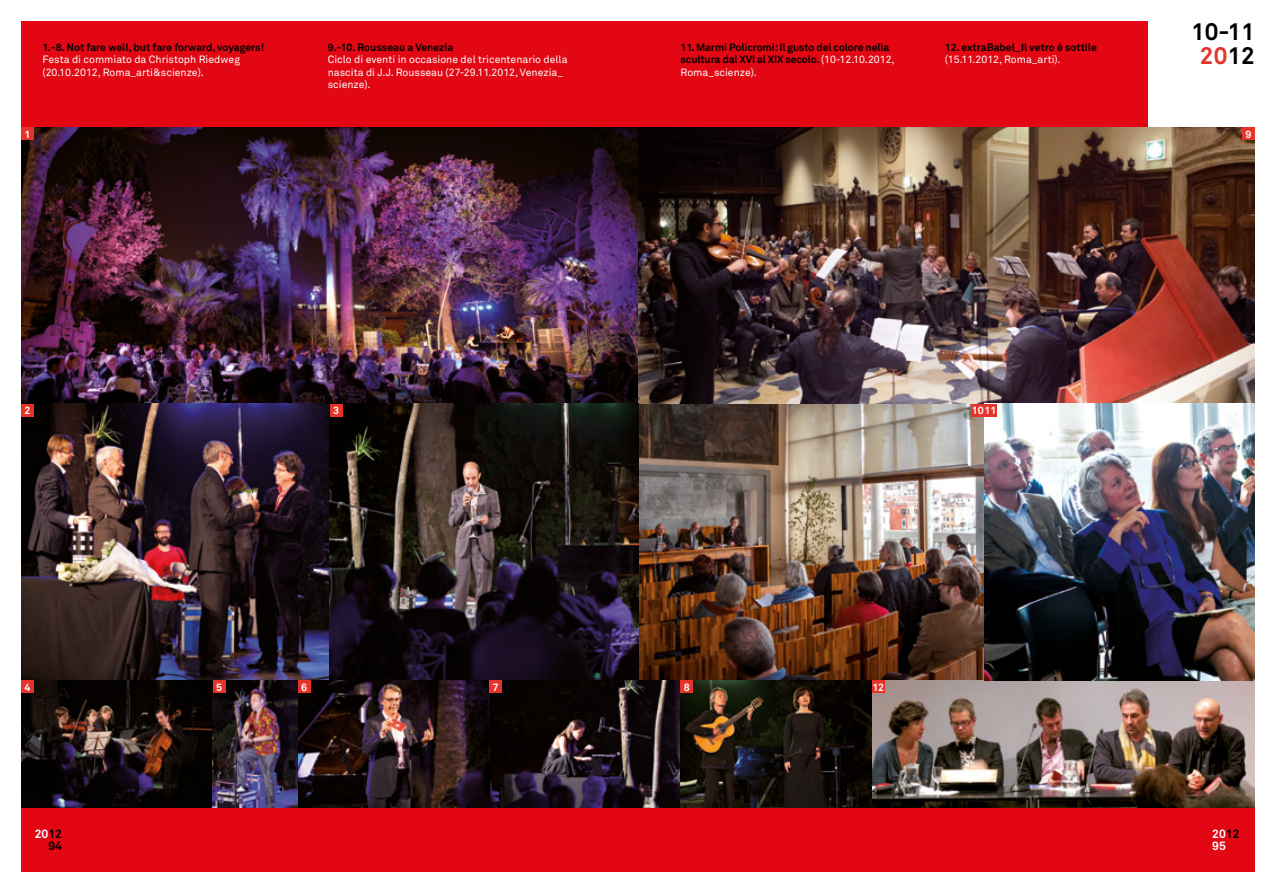
<style>
.page{position:relative;width:1276px;height:893px;background:#fff}
.page>*{position:absolute;margin:0;border:0;box-sizing:border-box;transform-origin:0 0}
.t1{font:700 24px/24px "Akkurat";color:#000;text-align:center}
.t2{font:700 12px/12px "Akkurat";color:#000;text-align:right}
.t3{font:700 12px/12px "Akkurat";color:#fff}
.t4{font:700 10.5px/12.6px "Akkurat";letter-spacing:-.01em;color:#000}
.t5{font:10.5px/12.6px "Akkurat";color:#fff}
.t6{font:700 10.5px "Akkurat";color:#fff}
.s1{font-weight:400;color:#fff}
.s2{color:#e63329}
.s3{color:#fff}
.s4{color:#000}
</style>
<div class="page">
<div style="left:21px;top:21px;width:596px;height:851px;background:#e30613"></div>
<div style="left:659px;top:21px;width:595px;height:851px;background:#e30613"></div>
<div style="left:1148px;top:0;width:128px;height:128px;background:#fff"></div>
<div style="left:595px;top:21px;width:86px;height:851px;background:#e30613"></div>
<img style="left:21px;top:128px;width:1233px;height:680px">
<div style="left:21px;top:128px;width:13px;height:12px;background:#e63329"></div>
<div style="left:1242px;top:128px;width:12px;height:12px;background:#e63329"></div>
<div style="left:21px;top:404px;width:13px;height:13px;background:#e63329"></div>
<div style="left:21px;top:680px;width:13px;height:13px;background:#e63329"></div>
<div style="left:330px;top:404px;width:12px;height:13px;background:#e63329"></div>
<div style="left:213px;top:680px;width:12px;height:13px;background:#e63329"></div>
<div style="left:298px;top:680px;width:12px;height:13px;background:#e63329"></div>
<div style="left:489px;top:680px;width:13px;height:13px;background:#e63329"></div>
<div style="left:680px;top:680px;width:13px;height:13px;background:#e63329"></div>
<div style="left:872px;top:680px;width:12px;height:13px;background:#e63329"></div>
<div style="left:971px;top:404px;width:13px;height:13px;background:#e63329"></div>
<div style="left:984px;top:404px;width:13px;height:13px;background:#e63329"></div>
<p class="t4" style="left:43px;top:41px;width:223px">1.-8. Not fare well, but fare forward, voyagers!</p>
<p class="t5" style="left:43px;top:54px;width:199px">Festa di commiato da Christoph Riedweg (20.10.2012, Roma_arti&amp;scienze).</p>
<p class="t4" style="left:328px;top:41px;width:127px">9.-10. Rousseau a Venezia</p>
<p class="t5" style="left:328px;top:54px;width:241px">Ciclo di eventi in occasione del tricentenario della nascita di J.J. Rousseau (27-29.11.2012, Venezia_ scienze).</p>
<p class="t4" style="left:680px;top:41px;width:216px">11. Marmi Policromi: Il gusto del colore nella scultura dal XVI al XIX secolo. <span class="s1">(10-12.10.2012,<br>Roma_scienze).</span></p>
<p class="t4" style="left:944px;top:41px;width:154px">12. extraBabel_Il vetro è sottile</p>
<p class="t5" style="left:944px;top:54px;width:117px">(15.11.2012, Roma_arti).</p>
<h1 class="t1" style="left:1191px;top:19px;width:65px">10-11<br><span class="s2">20</span>12</h1>
<p class="t6" style="left:25px;top:128px;width:7px">1</p>
<p class="t6" style="left:1245px;top:128px;width:7px">9</p>
<p class="t6" style="left:25px;top:404px;width:7px">2</p>
<p class="t6" style="left:25px;top:680px;width:7px">4</p>
<p class="t6" style="left:333px;top:404px;width:7px">3</p>
<p class="t6" style="left:972px;top:404px;width:26px">1011</p>
<p class="t6" style="left:216px;top:680px;width:7px">5</p>
<p class="t6" style="left:301px;top:680px;width:7px">6</p>
<p class="t6" style="left:492px;top:680px;width:7px">7</p>
<p class="t6" style="left:684px;top:680px;width:7px">8</p>
<p class="t6" style="left:872px;top:680px;width:13px">12</p>
<p class="t2" style="left:35px;top:828px;width:29px"><span class="s3">20</span>12<br>94</p>
<p class="t3" style="left:1212px;top:828px;width:29px">20<span class="s4">12<br></span>95</p>
</div>
